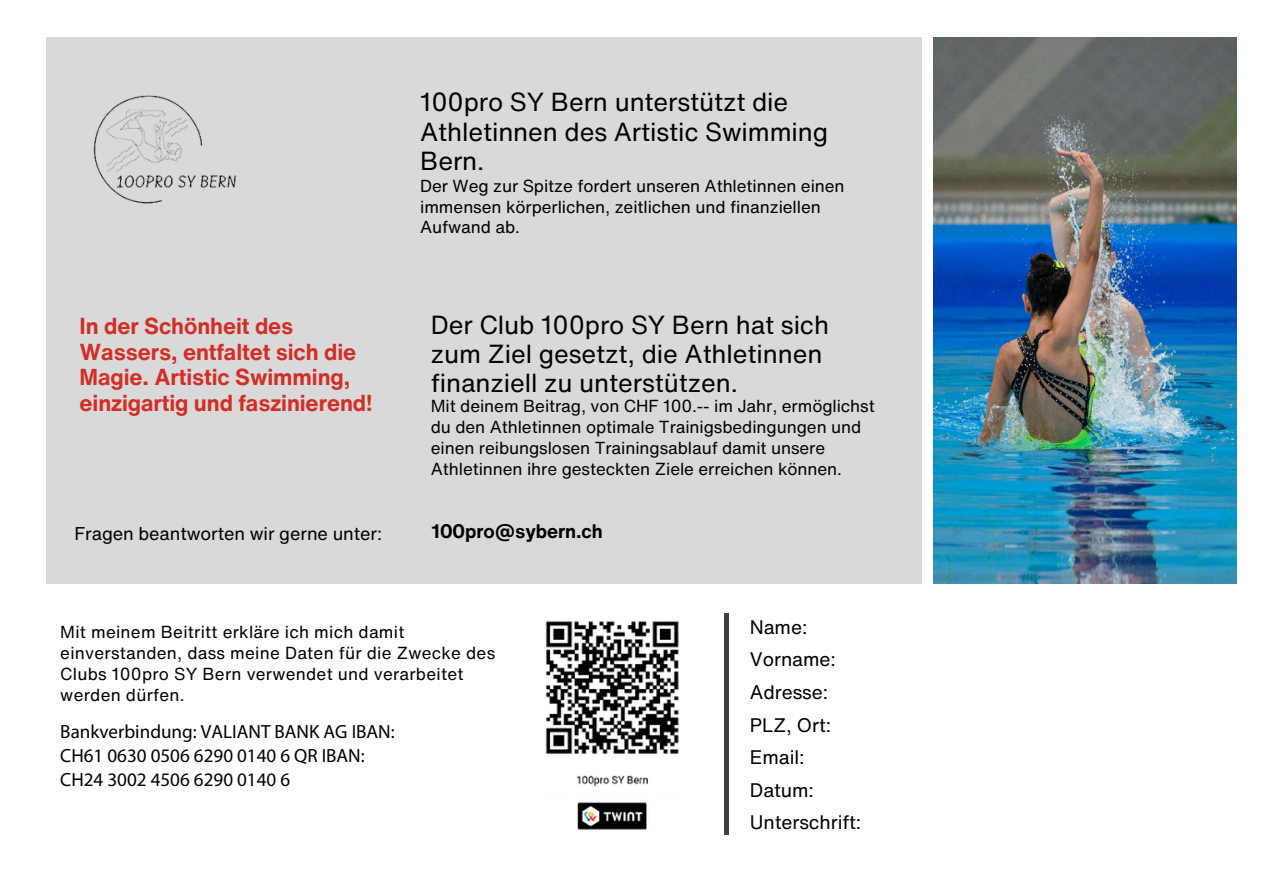
<style>
.page{position:relative;width:1263px;height:894px;background:#fff}
.page>*{position:absolute;margin:0;border:0;box-sizing:border-box;transform-origin:0 0}
.t1{font:25.5px/28.7px "Helvetica Now Text";letter-spacing:-.005em;color:#020202}
.t2{font:25.5px/29.2px "Helvetica Now Text";letter-spacing:-.005em;color:#000}
.t3{font:700 22.5px/25.8px "Helvetica Now Text";letter-spacing:-.005em;color:#d02e26}
.t4{font:19.05px/23.9px "Myriad Pro";color:#020202}
.t5{font:19.05px/32.7px "Helvetica Now Text";letter-spacing:-.005em;color:#000}
.t6{font:700 19.05px "Helvetica Now Text";letter-spacing:-.005em;color:#000}
.t7{font:18px "Helvetica Now Text";letter-spacing:-.005em;color:#000}
.t8{font:16.95px/20.7px "Helvetica Now Text";letter-spacing:-.005em;color:#020202}
.t9{font:16.95px/20.7px "Helvetica Now Text";letter-spacing:.015em;color:#000}
.t10{font:16.95px/20.2px "Helvetica Now Text";letter-spacing:-.005em;color:#000}
</style>
<div class="page">
<div style="left:47px;top:37px;width:875px;height:546px;background:#d9d9d9"></div>
<img style="left:934px;top:38px;width:302px;height:545px">
<img style="left:93px;top:95px;width:144px;height:109px">
<hr style="left:724px;top:613px;width:4px;height:221px;background:#3f3f3f">
<img style="left:545px;top:621px;width:134px;height:209px">
<p class="t3" style="left:80px;top:312px;width:294px">In der Schönheit des<br>Wassers, entfaltet sich die<br>Magie. Artistic Swimming, einzigartig und faszinierend!</p>
<h2 class="t7" style="left:75px;top:519px;width:309px">Fragen beantworten wir gerne unter:</h2>
<h1 class="t2" style="left:420px;top:87px;width:410px">100pro SY Bern unterstützt die<br>Athletinnen des Artistic Swimming<br>Bern.</h1>
<p class="t10" style="left:420px;top:176px;width:426px">Der Weg zur Spitze fordert unseren Athletinnen einen immensen körperlichen, zeitlichen und finanziellen<br>Aufwand ab.</p>
<p class="t1" style="left:431px;top:310px;width:400px">Der Club 100pro SY Bern hat sich zum Ziel gesetzt, die Athletinnen finanziell zu unterstützen.</p>
<h3 class="t8" style="left:431px;top:395px;width:445px">Mit deinem Beitrag, von CHF 100.-- im Jahr, ermöglichst du den Athletinnen optimale Trainigsbedingungen und einen reibungslosen Trainingsablauf damit unsere Athletinnen ihre gesteckten Ziele erreichen können.</h3>
<h3 class="t6" style="left:431px;top:517px;width:173px">100pro@sybern.ch</h3>
<h3 class="t9" style="left:60px;top:621px;width:436px">Mit meinem Beitritt erkläre ich mich damit einverstanden, dass meine Daten für die Zwecke des Clubs 100pro SY Bern verwendet und verarbeitet werden dürfen.</h3>
<p class="t4" style="left:60px;top:721px;width:336px">Bankverbindung: VALIANT BANK AG IBAN:<br>CH61 0630 0506 6290 0140 6 QR IBAN:<br>CH24 3002 4506 6290 0140 6</p>
<p class="t5" style="left:750px;top:610px;width:113px">Name:<br>Vorname:<br>Adresse:<br>PLZ, Ort:<br>Email:<br>Datum:<br>Unterschrift:</p>
</div>
